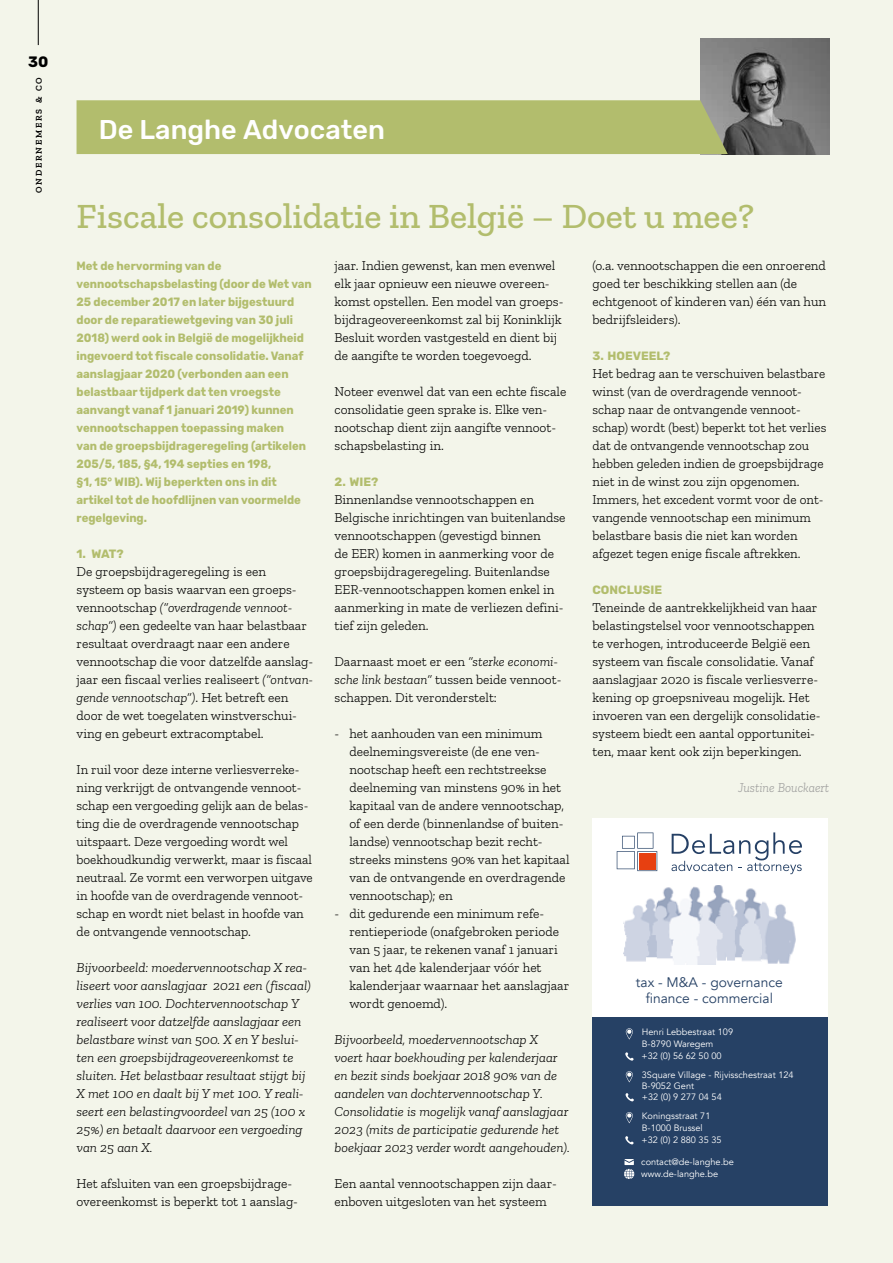
<style>
.page{position:relative;width:893px;height:1263px;background:#f3f5ea}
.page>*{position:absolute;margin:0;border:0;box-sizing:border-box;transform-origin:0 0}
.t1{font:500 36px "Zilla Slab";color:#b2bd6d}
.t2{font:500 27px "Rubik";color:#fff}
.t3{font:700 15px "Rubik";color:#000}
.t4{font:13.8px/16.5px "Avenir";color:#264165;text-align:center}
.t5{font:300 13.5px/18px "Zilla Slab";color:#000}
.t6{font:italic 300 13.5px/18px "Zilla Slab";color:#000}
.t7{font:italic 300 13.5px "Zilla Slab";color:#9d9d9c;scale:.94 1}
.t8{font:700 12px/18px "Rubik";color:#b2bd6d;scale:.94 1}
.t9{font:700 12px "Rubik";color:#b2bd6d}
.t10{font:9.15px/12px "Avenir";color:#fff}
.t11{font:600 9px "Zilla Slab";letter-spacing:.2em;color:#000}
.s1{font-style:italic}
</style>
<div class="page">
<img style="left:700px;top:38px;width:129px;height:116px">
<div style="left:77px;top:100px;width:651px;height:54px;background:#b2bd6d"></div>
<hr style="left:38px;top:0;width:1px;height:45px;background:#000">
<div style="left:592px;top:819px;width:236px;height:387px;background:#fff"></div>
<div style="left:592px;top:1017px;width:236px;height:189px;background:#264165"></div>
<svg style="left:671px;top:832px;width:131px;height:42px"></svg>
<svg style="left:617px;top:832px;width:40px;height:39px"></svg>
<img style="left:623px;top:885px;width:172px;height:79px">
<svg style="left:625px;top:1093px;width:9px;height:9px"></svg>
<svg style="left:626px;top:1071px;width:7px;height:11px"></svg>
<svg style="left:625px;top:1052px;width:9px;height:9px"></svg>
<svg style="left:626px;top:1028px;width:7px;height:11px"></svg>
<svg style="left:625px;top:1136px;width:9px;height:9px"></svg>
<svg style="left:626px;top:1112px;width:7px;height:11px"></svg>
<svg style="left:624px;top:1159px;width:10px;height:20px"></svg>
<p class="t3" style="left:28px;top:53px;width:22px">30</p>
<p class="t11" style="left:34px;top:193px;width:117px;rotate:-90deg">ONDERNEMERS &amp; CO</p>
<h2 class="t2" style="left:99px;top:114px;width:288px">De Langhe Advocaten</h2>
<h1 class="t1" style="left:77px;top:196px;width:679px">Fiscale consolidatie in België – Doet u mee?</h1>
<p class="t8" style="left:77px;top:257px;width:252px">Met de hervorming van de vennootschapsbelasting (door de Wet van 25 december 2017 en later bijgestuurd door de reparatiewetgeving van 30 juli 2018) werd ook in België de mogelijkheid ingevoerd tot fiscale consolidatie. Vanaf aanslagjaar 2020 (verbonden aan een belastbaar tijdperk dat ten vroegste aanvangt vanaf 1 januari 2019) kunnen vennootschappen toepassing maken<br>van de groepsbijdrageregeling (artikelen 205/5, 185, §4, 194 septies en 198,<br>§1, 15° WIB). Wij beperkten ons in dit artikel tot de hoofdlijnen van voormelde regelgeving.</p>
<p class="t9" style="left:77px;top:547px;width:49px">1. WAT?</p>
<p class="t5" style="left:77px;top:563px;width:238px">De groepsbijdrageregeling is een systeem op basis waarvan een groeps&shy;vennootschap <span class="s1">(“overdragende vennoot&shy;schap”)</span> een gedeelte van haar belastbaar resultaat overdraagt naar een andere vennootschap die voor datzelfde aanslag&shy;jaar een fiscaal verlies realiseert <span class="s1">(“ontvan&shy;gende vennootschap”)</span>. Het betreft een door de wet toegelaten winstverschui&shy;ving en gebeurt extracomptabel.</p>
<p class="t5" style="left:77px;top:761px;width:238px">In ruil voor deze interne verliesverreke&shy;ning verkrijgt de ontvangende vennoot&shy;schap een vergoeding gelijk aan de belas&shy;ting die de overdragende vennootschap uitspaart. Deze vergoeding wordt wel boekhoudkundig verwerkt, maar is fiscaal neutraal. Ze vormt een verworpen uitgave in hoofde van de overdragende vennoot&shy;schap en wordt niet belast in hoofde van de ontvangende vennootschap.</p>
<p class="t6" style="left:77px;top:959px;width:236px">Bijvoorbeeld: moedervennootschap X rea&shy;liseert voor aanslagjaar 2021 een (fiscaal) verlies van 100. Dochtervennootschap Y realiseert voor datzelfde aanslagjaar een belastbare winst van 500. X en Y beslui&shy;ten een groepsbijdrageovereenkomst te sluiten. Het belastbaar resultaat stijgt bij X met 100 en daalt bij Y met 100. Y reali&shy;seert een belastingvoordeel van 25 (100 x 25%) en betaalt daarvoor een vergoeding van 25 aan X.</p>
<p class="t5" style="left:77px;top:1175px;width:223px">Het afsluiten van een groepsbijdrage&shy;overeenkomst is beperkt tot 1 aanslag-</p>
<p class="t5" style="left:334px;top:257px;width:230px">jaar. Indien gewenst, kan men evenwel elk jaar opnieuw een nieuwe overeen&shy;komst opstellen. Een model van groeps&shy;bijdrageovereenkomst zal bij Koninklijk Besluit worden vastgesteld en dient bij de aangifte te worden toegevoegd.</p>
<p class="t5" style="left:334px;top:383px;width:233px">Noteer evenwel dat van een echte fiscale consolidatie geen sprake is. Elke ven&shy;nootschap dient zijn aangifte vennoot&shy;schapsbelasting in.</p>
<p class="t9" style="left:334px;top:475px;width:45px">2. WIE?</p>
<p class="t5" style="left:334px;top:491px;width:233px">Binnenlandse vennootschappen en Belgische inrichtingen van buitenlandse vennootschappen (gevestigd binnen<br>de EER) komen in aanmerking voor de groepsbijdrageregeling. Buitenlandse EER-vennootschappen komen enkel in aanmerking in mate de verliezen defini&shy;tief zijn geleden.</p>
<p class="t5" style="left:334px;top:653px;width:228px">Daarnaast moet er een <span class="s1">“sterke economi&shy;sche link bestaan”</span> tussen beide vennoot&shy;schappen. Dit veronderstelt:</p>
<p class="t5" style="left:349px;top:725px;width:222px;text-indent:-15px">- het aanhouden van een minimum deelnemingsvereiste (de ene ven&shy;nootschap heeft een rechtstreekse deelneming van minstens 90% in het kapitaal van de andere vennootschap, of een derde (binnenlandse of buiten&shy;landse) vennootschap bezit recht&shy;streeks minstens 90% van het kapitaal van de ontvangende en overdragende vennootschap); en</p>
<p class="t5" style="left:349px;top:905px;width:221px;text-indent:-15px">- dit gedurende een minimum refe&shy;rentieperiode (onafgebroken periode van 5 jaar, te rekenen vanaf 1 januari van het 4de kalenderjaar vóór het kalenderjaar waarnaar het aanslagjaar wordt genoemd).</p>
<p class="t6" style="left:334px;top:1031px;width:237px">Bijvoorbeeld, moedervennootschap X<br>voert haar boekhouding per kalenderjaar en bezit sinds boekjaar 2018 90% van de aandelen van dochtervennootschap Y.<br>Consolidatie is mogelijk vanaf aanslagjaar 2023 (mits de participatie gedurende het boekjaar 2023 verder wordt aangehouden).</p>
<p class="t5" style="left:334px;top:1175px;width:224px">Een aantal vennootschappen zijn daar&shy;enboven uitgesloten van het systeem</p>
<p class="t5" style="left:592px;top:257px;width:235px">(o.a. vennootschappen die een onroerend goed ter beschikking stellen aan (de echtgenoot of kinderen van) één van hun bedrijfsleiders).</p>
<p class="t9" style="left:592px;top:349px;width:79px">3. HOEVEEL?</p>
<p class="t5" style="left:592px;top:365px;width:235px">Het bedrag aan te verschuiven belastbare winst (van de overdragende vennoot&shy;schap naar de ontvangende vennoot&shy;schap) wordt (best) beperkt tot het verlies dat de ontvangende vennootschap zou hebben geleden indien de groepsbijdrage niet in de winst zou zijn opgenomen.<br>Immers, het excedent vormt voor de ont&shy;vangende vennootschap een minimum belastbare basis die niet kan worden afgezet tegen enige fiscale aftrekken.</p>
<p class="t9" style="left:592px;top:583px;width:71px">CONCLUSIE</p>
<p class="t5" style="left:592px;top:599px;width:230px">Teneinde de aantrekkelijkheid van haar belastingstelsel voor vennootschappen te verhogen, introduceerde België een systeem van fiscale consolidatie. Vanaf aanslagjaar 2020 is fiscale verliesverre&shy;kening op groepsniveau mogelijk. Het invoeren van een dergelijk consolidatie&shy;systeem biedt een aantal opportunitei&shy;ten, maar kent ook zijn beperkingen.</p>
<p class="t7" style="left:738px;top:780px;width:98px">Justine Bouckaert</p>
<p class="t4" style="left:636px;top:974px;width:148px">tax - M&amp;A - governance finance - commercial</p>
<p class="t10" style="left:642px;top:1026px;width:93px">Henri Lebbestraat 109<br>B-8790 Waregem</p>
<p class="t10" style="left:642px;top:1050px;width:81px">+32 (0) 56 62 50 00</p>
<p class="t10" style="left:642px;top:1070px;width:153px;line-height:11.1px">3Square Village - Rijvisschestraat 124<br>B-9052 Gent</p>
<p class="t10" style="left:642px;top:1091px;width:81px">+32 (0) 9 277 04 54</p>
<p class="t10" style="left:642px;top:1110px;width:70px">Koningsstraat 71<br>B-1000 Brussel</p>
<p class="t10" style="left:641px;top:1156px;width:94px">contact@de-langhe.be www.de-langhe.be</p>
<p class="t10" style="left:642px;top:1134px;width:81px">+32 (0) 2 880 35 35</p>
</div>
